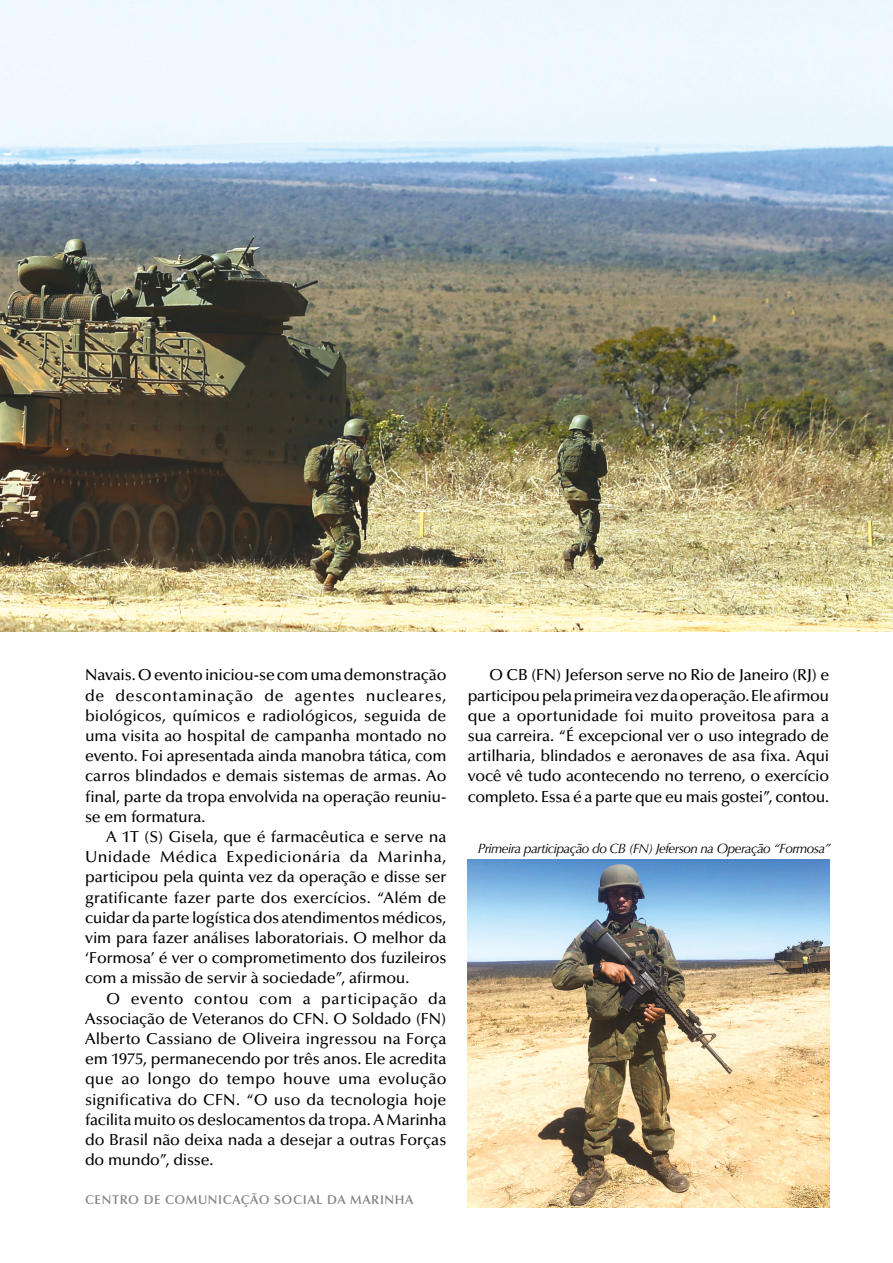
<style>
.page{position:relative;width:893px;height:1263px;background:#fff}
.page>*{position:absolute;margin:0;border:0;box-sizing:border-box;transform-origin:0 0}
.CORPO{font:500 15.9px/20.2px "Optima LT Std";letter-spacing:-.015em;color:#000;text-align:justify}
.LEGENDA{font:italic 13.5px "Optima LT Std";letter-spacing:-.045em;color:#000}
.t1{font:600 12.75px "Optima LT Std";letter-spacing:.05em;color:#878787}
</style>
<div class="page">
<img style="left:0;top:0;width:893px;height:631px">
<img style="left:468px;top:859px;width:361px;height:349px">
<p class="CORPO" style="left:85px;top:665px;width:363px">Navais. O evento iniciou-se com uma demonstração de descontaminação de agentes nucleares, biológicos, químicos e radiológicos, seguida de uma visita ao hospital de campanha montado no evento. Foi apresentada ainda manobra tática, com carros blindados e demais sistemas de armas. Ao final, parte da tropa envolvida na operação reuniu&shy;se em formatura.</p>
<p class="CORPO" style="left:85px;top:827px;width:363px;text-indent:21px">A 1T (S) Gisela, que é farmacêutica e serve na Unidade Médica Expedicionária da Marinha, participou pela quinta vez da operação e disse ser gratificante fazer parte dos exercícios. “Além de cuidar da parte logística dos atendimentos médicos, vim para fazer análises laboratoriais. O melhor da ‘Formosa’ é ver o comprometimento dos fuzileiros com a missão de servir à sociedade”, afirmou.</p>
<p class="CORPO" style="left:85px;top:988px;width:363px;text-indent:21px">O evento contou com a participação da Associação de Veteranos do CFN. O Soldado (FN)<br>Alberto Cassiano de Oliveira ingressou na Força em 1975, permanecendo por três anos. Ele acredita que ao longo do tempo houve uma evolução significativa do CFN. “O uso da tecnologia hoje facilita muito os deslocamentos da tropa. A Marinha do Brasil não deixa nada a desejar a outras Forças do mundo”, disse.</p>
<p class="t1" style="left:85px;top:1192px;width:330px">CENTRO DE COMUNICAÇÃO SOCIAL DA MARINHA</p>
<p class="CORPO" style="left:468px;top:665px;width:363px;text-indent:21px">O CB (FN) Jeferson serve no Rio de Janeiro (RJ) e participou pela primeira vez da operação. Ele afirmou que a oportunidade foi muito proveitosa para a sua carreira. “É excepcional ver o uso integrado de artilharia, blindados e aeronaves de asa fixa. Aqui você vê tudo acontecendo no terreno, o exercício completo. Essa é a parte que eu mais gostei”, contou.</p>
<p class="LEGENDA" style="left:478px;top:841px;width:354px">Primeira participação do CB (FN) Jeferson na Operação “Formosa”</p>
</div>
